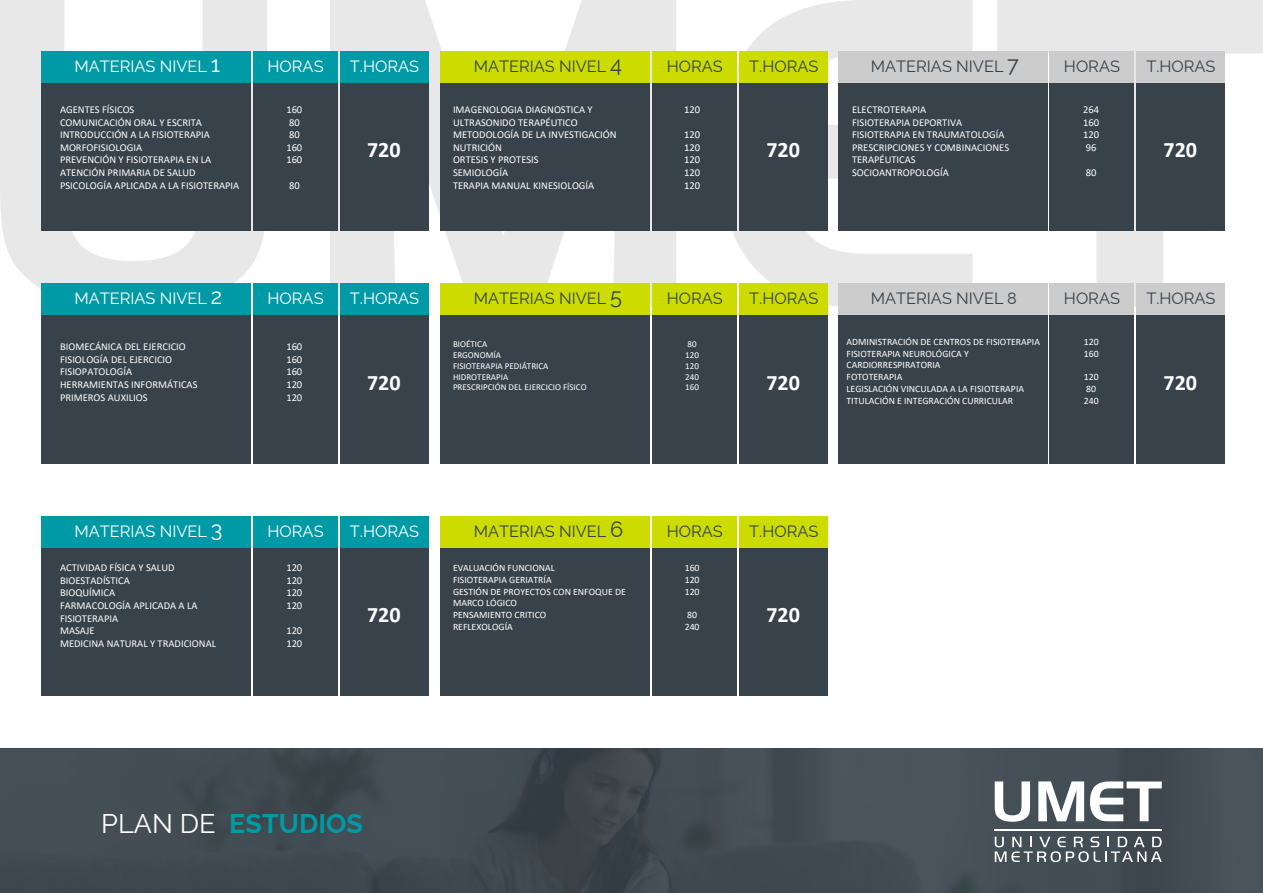
<style>
.page{position:relative;width:1263px;height:893px;background:#fff}
.page>*{position:absolute;margin:0;border:0;box-sizing:border-box;transform-origin:0 0}
.t1{font:100 27px "Raleway";color:#009aa6}
.t2{font:700 22.05px "Calibri";color:#fff}
.t3{font:100 16.35px "Raleway";color:#37424a}
.t4{font:100 16.35px "Raleway";color:#fff}
.t5{font:10.5px/12.6px "Calibri";color:#fff}
.t6{font:9.75px/11.7px "Calibri";color:#fff}
.t7{font:9px/10.8px "Calibri";color:#fff}
.s1{font-size:21.9px}
.s2{color:#fff}
</style>
<div class="page">
<svg style="left:0;top:0;width:267px;height:311px;fill:#e8e8e8"></svg>
<svg style="left:330px;top:0;width:346px;height:307px;fill:#e8e8e8"></svg>
<svg style="left:732px;top:0;width:241px;height:307px;fill:#e8e8e8"></svg>
<svg style="left:997px;top:0;width:266px;height:307px"></svg>
<svg style="left:0;top:748px;width:1263px;height:145px;background:#414b52"></svg>
<svg style="left:995px;top:781px;width:35px;height:41px"></svg>
<svg style="left:1038px;top:781px;width:46px;height:40px"></svg>
<svg style="left:1090px;top:781px;width:72px;height:40px"></svg>
<svg style="left:995px;top:837px;width:167px;height:25px;background:#6c747a"></svg>
<hr style="left:995px;top:829px;width:167px;height:2px;background:#fff">
<div style="left:41px;top:83px;width:210px;height:148px;background:#37424a"></div>
<div style="left:41px;top:51px;width:210px;height:32px;background:#009aa6"></div>
<div style="left:254px;top:83px;width:84px;height:148px;background:#37424a"></div>
<div style="left:254px;top:51px;width:84px;height:32px;background:#009aa6"></div>
<div style="left:340px;top:83px;width:89px;height:148px;background:#37424a"></div>
<div style="left:340px;top:51px;width:89px;height:32px;background:#009aa6"></div>
<div style="left:441px;top:83px;width:209px;height:148px;background:#37424a"></div>
<div style="left:441px;top:51px;width:209px;height:32px;background:#ccdc00"></div>
<div style="left:653px;top:83px;width:84px;height:148px;background:#37424a"></div>
<div style="left:653px;top:51px;width:84px;height:32px;background:#ccdc00"></div>
<div style="left:740px;top:83px;width:88px;height:148px;background:#37424a"></div>
<div style="left:740px;top:51px;width:88px;height:32px;background:#ccdc00"></div>
<div style="left:41px;top:315px;width:210px;height:149px;background:#37424a"></div>
<div style="left:41px;top:283px;width:210px;height:32px;background:#009aa6"></div>
<div style="left:254px;top:315px;width:84px;height:149px;background:#37424a"></div>
<div style="left:254px;top:283px;width:84px;height:32px;background:#009aa6"></div>
<div style="left:340px;top:315px;width:89px;height:149px;background:#37424a"></div>
<div style="left:340px;top:283px;width:89px;height:32px;background:#009aa6"></div>
<div style="left:441px;top:315px;width:209px;height:149px;background:#37424a"></div>
<div style="left:441px;top:283px;width:209px;height:32px;background:#ccdc00"></div>
<div style="left:653px;top:315px;width:84px;height:149px;background:#37424a"></div>
<div style="left:653px;top:283px;width:84px;height:32px;background:#ccdc00"></div>
<div style="left:740px;top:315px;width:88px;height:149px;background:#37424a"></div>
<div style="left:740px;top:283px;width:88px;height:32px;background:#ccdc00"></div>
<div style="left:41px;top:548px;width:210px;height:148px;background:#37424a"></div>
<div style="left:41px;top:516px;width:210px;height:32px;background:#009aa6"></div>
<div style="left:254px;top:548px;width:84px;height:148px;background:#37424a"></div>
<div style="left:254px;top:516px;width:84px;height:32px;background:#009aa6"></div>
<div style="left:340px;top:548px;width:89px;height:148px;background:#37424a"></div>
<div style="left:340px;top:516px;width:89px;height:32px;background:#009aa6"></div>
<div style="left:441px;top:548px;width:209px;height:148px;background:#37424a"></div>
<div style="left:441px;top:516px;width:209px;height:32px;background:#ccdc00"></div>
<div style="left:653px;top:548px;width:84px;height:148px;background:#37424a"></div>
<div style="left:653px;top:516px;width:84px;height:32px;background:#ccdc00"></div>
<div style="left:740px;top:548px;width:88px;height:148px;background:#37424a"></div>
<div style="left:740px;top:516px;width:88px;height:32px;background:#ccdc00"></div>
<div style="left:838px;top:83px;width:209px;height:148px;background:#37424a"></div>
<div style="left:838px;top:51px;width:209px;height:32px;background:#ccc"></div>
<div style="left:1050px;top:83px;width:84px;height:148px;background:#37424a"></div>
<div style="left:1050px;top:51px;width:84px;height:32px;background:#ccc"></div>
<div style="left:1137px;top:83px;width:88px;height:148px;background:#37424a"></div>
<div style="left:1137px;top:51px;width:88px;height:32px;background:#ccc"></div>
<div style="left:838px;top:315px;width:209px;height:149px;background:#37424a"></div>
<div style="left:838px;top:283px;width:209px;height:32px;background:#ccc"></div>
<div style="left:1050px;top:315px;width:84px;height:149px;background:#37424a"></div>
<div style="left:1050px;top:283px;width:84px;height:32px;background:#ccc"></div>
<div style="left:1137px;top:315px;width:88px;height:149px;background:#37424a"></div>
<div style="left:1137px;top:283px;width:88px;height:32px;background:#ccc"></div>
<h3 class="t4" style="left:74px;top:53px;width:147px">MATERIAS NIVEL <span class="s1">1</span></h3>
<h3 class="t4" style="left:267px;top:53px;width:58px">HORAS</h3>
<h3 class="t4" style="left:350px;top:53px;width:71px">T.HORAS</h3>
<h3 class="t3" style="left:474px;top:53px;width:150px">MATERIAS NIVEL <span class="s1">4</span></h3>
<h3 class="t3" style="left:667px;top:53px;width:58px">HORAS</h3>
<h3 class="t3" style="left:749px;top:53px;width:71px">T.HORAS</h3>
<h3 class="t3" style="left:871px;top:53px;width:150px">MATERIAS NIVEL <span class="s1">7</span></h3>
<h3 class="t3" style="left:1064px;top:53px;width:58px">HORAS</h3>
<h3 class="t3" style="left:1146px;top:53px;width:71px">T.HORAS</h3>
<p class="t5" style="left:60px;top:103px;width:181px">AGENTES FÍSICOS<br>COMUNICACIÓN ORAL Y ESCRITA<br>INTRODUCCIÓN A LA FISIOTERAPIA<br>MORFOFISIOLOGIA<br>PREVENCIÓN Y FISIOTERAPIA EN LA<br>ATENCIÓN PRIMARIA DE SALUD<br>PSICOLOGÍA APLICADA A LA FISIOTERAPIA</p>
<p class="t5" style="left:286px;top:103px;width:17px">160<br>80<br>80<br>160<br>160</p>
<p class="t5" style="left:289px;top:179px;width:12px">80</p>
<h2 class="t2" style="left:367px;top:134px;width:35px">720</h2>
<p class="t5" style="left:453px;top:103px;width:165px">IMAGENOLOGIA DIAGNOSTICA Y<br>ULTRASONIDO TERAPÉUTICO<br>METODOLOGÍA DE LA INVESTIGACIÓN<br>NUTRICIÓN<br>ORTESIS Y PROTESIS<br>SEMIOLOGÍA<br>TERAPIA MANUAL KINESIOLOGÍA</p>
<p class="t5" style="left:684px;top:103px;width:17px">120</p>
<p class="t5" style="left:684px;top:128px;width:17px;text-align:justify">120<br>120<br>120<br>120<br>120</p>
<h2 class="t2" style="left:766px;top:134px;width:35px">720</h2>
<p class="t5" style="left:852px;top:103px;width:159px">ELECTROTERAPIA<br>FISIOTERAPIA DEPORTIVA<br>FISIOTERAPIA EN TRAUMATOLOGÍA<br>PRESCRIPCIONES Y COMBINACIONES<br>TERAPÉUTICAS<br>SOCIOANTROPOLOGÍA</p>
<p class="t5" style="left:1083px;top:103px;width:17px;text-align:justify">264<br>160<br>120<br>96</p>
<p class="t5" style="left:1086px;top:166px;width:12px">80</p>
<h2 class="t2" style="left:1163px;top:134px;width:35px">720</h2>
<h3 class="t4" style="left:74px;top:286px;width:149px">MATERIAS NIVEL <span class="s1">2</span></h3>
<h3 class="t4" style="left:267px;top:286px;width:58px">HORAS</h3>
<h3 class="t4" style="left:350px;top:286px;width:71px">T.HORAS</h3>
<h3 class="t3" style="left:474px;top:286px;width:150px">MATERIAS NIVEL <span class="s1">5</span></h3>
<h3 class="t3" style="left:667px;top:286px;width:58px">HORAS</h3>
<h3 class="t3" style="left:749px;top:286px;width:71px">T.HORAS</h3>
<h3 class="t3" style="left:871px;top:286px;width:148px">MATERIAS NIVEL 8</h3>
<h3 class="t3" style="left:1064px;top:286px;width:58px">HORAS</h3>
<h3 class="t3" style="left:1146px;top:286px;width:71px">T.HORAS</h3>
<p class="t5" style="left:60px;top:340px;width:139px">BIOMECÁNICA DEL EJERCICIO<br>FISIOLOGÍA DEL EJERCICIO<br>FISIOPATOLOGÍA<br>HERRAMIENTAS INFORMÁTICAS<br>PRIMEROS AUXILIOS</p>
<p class="t5" style="left:286px;top:340px;width:17px;text-align:justify">160<br>160<br>160<br>120<br>120</p>
<h2 class="t2" style="left:367px;top:367px;width:35px">720</h2>
<p class="t7" style="left:453px;top:338px;width:135px">BIOÉTICA<br>ERGONOMÍA<br>FISIOTERAPIA PEDIÁTRICA<br>HIDROTERAPIA<br>PRESCRIPCIÓN DEL EJERCICIO FÍSICO</p>
<p class="t7" style="left:685px;top:338px;width:15px">80<br>120<br>120<br>240<br>160</p>
<h2 class="t2" style="left:766px;top:367px;width:35px">720</h2>
<p class="t6" style="left:846px;top:336px;width:195px">ADMINISTRACIÓN DE CENTROS DE FISIOTERAPIA<br>FISIOTERAPIA NEUROLÓGICA Y<br>CARDIORRESPIRATORIA<br>FOTOTERAPIA<br>LEGISLACIÓN VINCULADA A LA FISIOTERAPIA<br>TITULACIÓN E INTEGRACIÓN CURRICULAR</p>
<p class="t6" style="left:1084px;top:336px;width:16px">120<br>160</p>
<p class="t6" style="left:1084px;top:371px;width:16px">120<br>80<br>240</p>
<h2 class="t2" style="left:1163px;top:367px;width:35px">720</h2>
<h3 class="t4" style="left:74px;top:518px;width:150px">MATERIAS NIVEL <span class="s1">3</span></h3>
<h3 class="t4" style="left:267px;top:518px;width:58px">HORAS</h3>
<h3 class="t4" style="left:350px;top:518px;width:71px">T.HORAS</h3>
<h3 class="t3" style="left:474px;top:518px;width:151px">MATERIAS NIVEL <span class="s1">6</span></h3>
<h3 class="t3" style="left:667px;top:518px;width:58px">HORAS</h3>
<h3 class="t3" style="left:749px;top:518px;width:71px">T.HORAS</h3>
<p class="t5" style="left:60px;top:561px;width:158px">ACTIVIDAD FÍSICA Y SALUD<br>BIOESTADÍSTICA<br>BIOQUÍMICA<br>FARMACOLOGÍA APLICADA A LA<br>FISIOTERAPIA<br>MASAJE<br>MEDICINA NATURAL Y TRADICIONAL</p>
<p class="t5" style="left:286px;top:561px;width:17px;text-align:justify">120<br>120<br>120<br>120</p>
<p class="t5" style="left:286px;top:624px;width:17px">120<br>120</p>
<h2 class="t2" style="left:367px;top:599px;width:35px">720</h2>
<p class="t6" style="left:453px;top:562px;width:174px">EVALUACIÓN FUNCIONAL<br>FISIOTERAPIA GERIATRÍA<br>GESTIÓN DE PROYECTOS CON ENFOQUE DE<br>MARCO LÓGICO<br>PENSAMIENTO CRITICO<br>REFLEXOLOGÍA</p>
<p class="t6" style="left:685px;top:562px;width:16px;text-align:justify">160<br>120<br>120</p>
<p class="t6" style="left:685px;top:609px;width:16px">80<br>240</p>
<h2 class="t2" style="left:766px;top:599px;width:35px">720</h2>
<h1 class="t1" style="left:101px;top:802px;width:263px"><span class="s2">PLAN DE</span> ESTUDIOS</h1>
</div>
